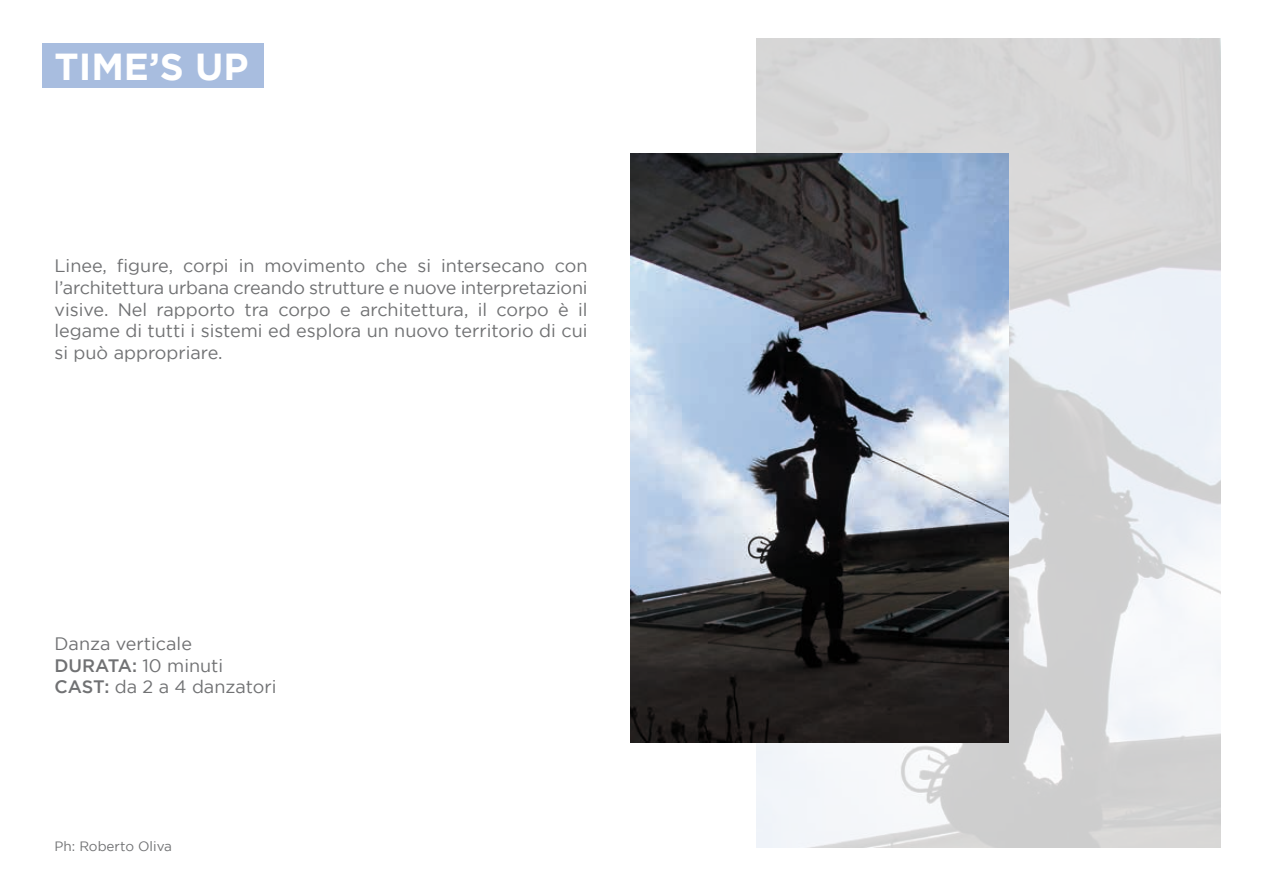
<style>
.page{position:relative;width:1263px;height:893px;background:#fff}
.page>*{position:absolute;margin:0;border:0;box-sizing:border-box;transform-origin:0 0}
.t1{font:700 37.5px "Gotham";color:#fff}
.t2{font:18px/21.6px "Gotham";color:#707173;text-align:justify}
.t3{font:13.5px "Gotham";color:#707173}
.s1{font-weight:500}
</style>
<div class="page">
<div style="left:42px;top:43px;width:221px;height:45px;background:#a8bddf"></div>
<img style="left:756px;top:38px;width:464px;height:810px">
<img style="left:631px;top:153px;width:377px;height:589px">
<h1 class="t1" style="left:54px;top:45px;width:195px">TIME’S UP</h1>
<p class="t2" style="left:54px;top:255px;width:535px">Linee, figure, corpi in movimento che si intersecano con l’architettura urbana creando strutture e nuove interpretazioni visive. Nel rapporto tra corpo e architettura, il corpo è il legame di tutti i sistemi ed esplora un nuovo territorio di cui si può appropriare.</p>
<p class="t2" style="left:54px;top:633px;width:223px;text-align:left">Danza verticale<br><span class="s1">DURATA:</span> 10 minuti<br><span class="s1">CAST:</span> da 2 a 4 danzatori</p>
<p class="t3" style="left:54px;top:838px;width:119px">Ph: Roberto Oliva</p>
</div>
